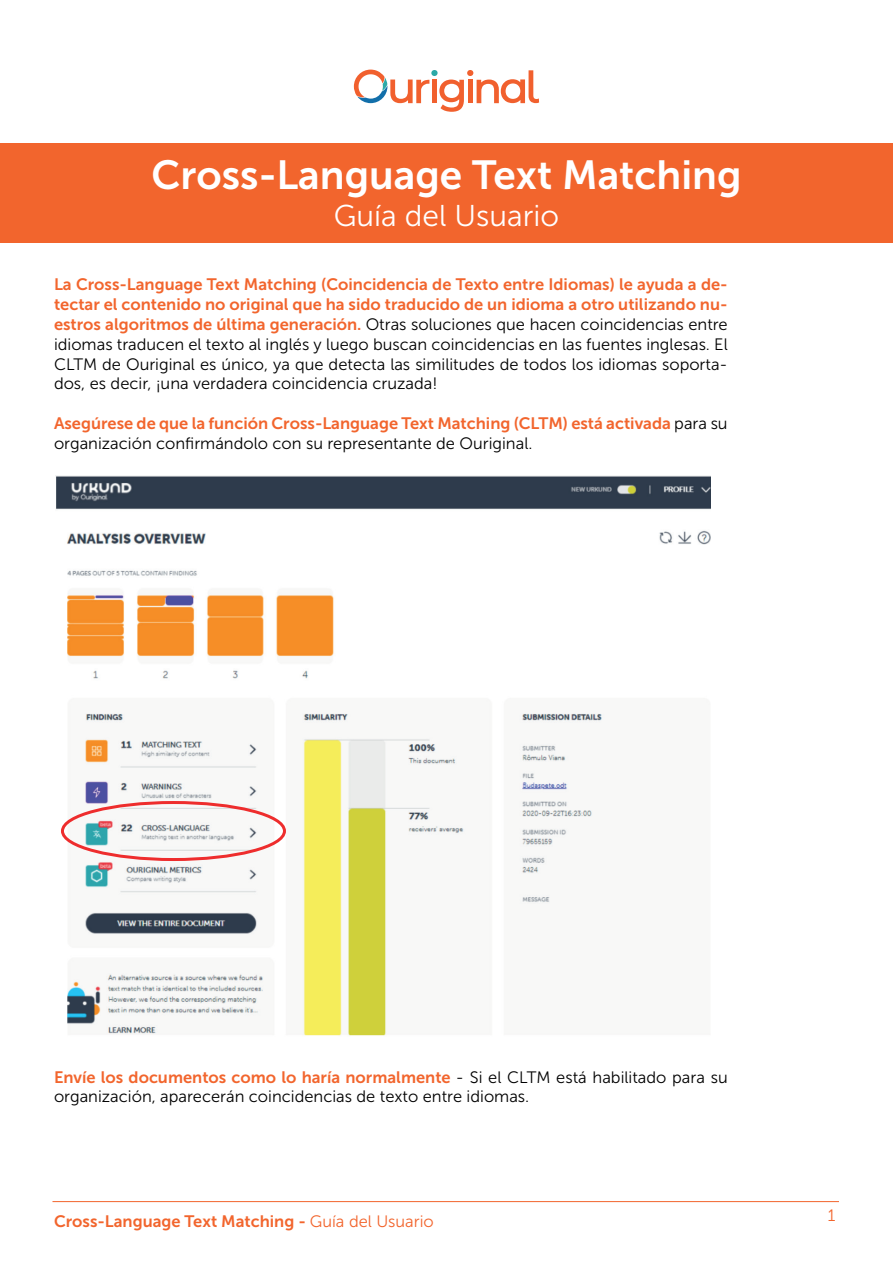
<style>
.page{position:relative;width:893px;height:1263px;background:#fff}
.page>*{position:absolute;margin:0;border:0;box-sizing:border-box;transform-origin:0 0}
.t1{font:40.5px "Museo Sans 700";color:#fff}
.t2{font:30px "Museo Sans 300";color:#fff}
.t3{font:16.5px/19.8px "Museo Sans 300";color:#000001;text-align:justify}
.t4{font:16.5px/19.8px "Museo Sans 700";color:#f2652d}
.t5{font:16.5px "Museo Sans 300";color:#f2652d}
.s1{font-family:"Museo Sans 700";color:#f2652d}
.s2{font-family:"Museo Sans 300";color:#000001}
.s3{font-family:"Museo Sans 300"}
</style>
<div class="page">
<hr style="left:52px;top:1201px;width:787px;height:1px;background:#f2652d">
<div style="left:0;top:143px;width:893px;height:99px;background:#f2652d"></div>
<svg style="left:354px;top:70px;width:185px;height:42px"></svg>
<img style="left:56px;top:476px;width:655px;height:560px">
<div style="left:61px;top:801px;width:225px;height:60px;border:3px solid #ee2d2d;border-radius:50%"></div>
<h1 class="t1" style="left:151px;top:152px;width:591px">Cross-Language Text Matching</h1>
<h2 class="t2" style="left:334px;top:200px;width:227px">Guía del Usuario</h2>
<p class="t4" style="left:54px;top:275px;width:675px">La Cross-Language Text Matching (Coincidencia de Texto entre Idiomas) le ayuda a de&shy;tectar el contenido no original que ha sido traducido de un idioma a otro utilizando nu-</p>
<p class="t3" style="left:54px;top:315px;width:675px"><span class="s1">estros algoritmos de última generación.</span> Otras soluciones que hacen coincidencias entre idiomas traducen el texto al inglés y luego buscan coincidencias en las fuentes inglesas. El CLTM de Ouriginal es único, ya que detecta las similitudes de todos los idiomas soporta&shy;dos, es decir, ¡una verdadera coincidencia cruzada!</p>
<p class="t4" style="left:54px;top:413px;width:675px">Asegúrese de que la función Cross-Language Text Matching (CLTM) está activada <span class="s2">para su</span></p>
<p class="t3" style="left:54px;top:433px;width:480px">organización confirmándolo con su representante de Ouriginal.</p>
<p class="t4" style="left:54px;top:1067px;width:675px">Envíe los documentos como lo haría normalmente <span class="s2">- Si el CLTM está habilitado para su</span></p>
<p class="t3" style="left:54px;top:1087px;width:477px">organización, aparecerán coincidencias de texto entre idiomas.</p>
<p class="t4" style="left:54px;top:1211px;width:381px">Cross-Language Text Matching - <span class="s3">Guía del Usuario</span></p>
<p class="t5" style="left:828px;top:1207px;width:9px">1</p>
</div>
